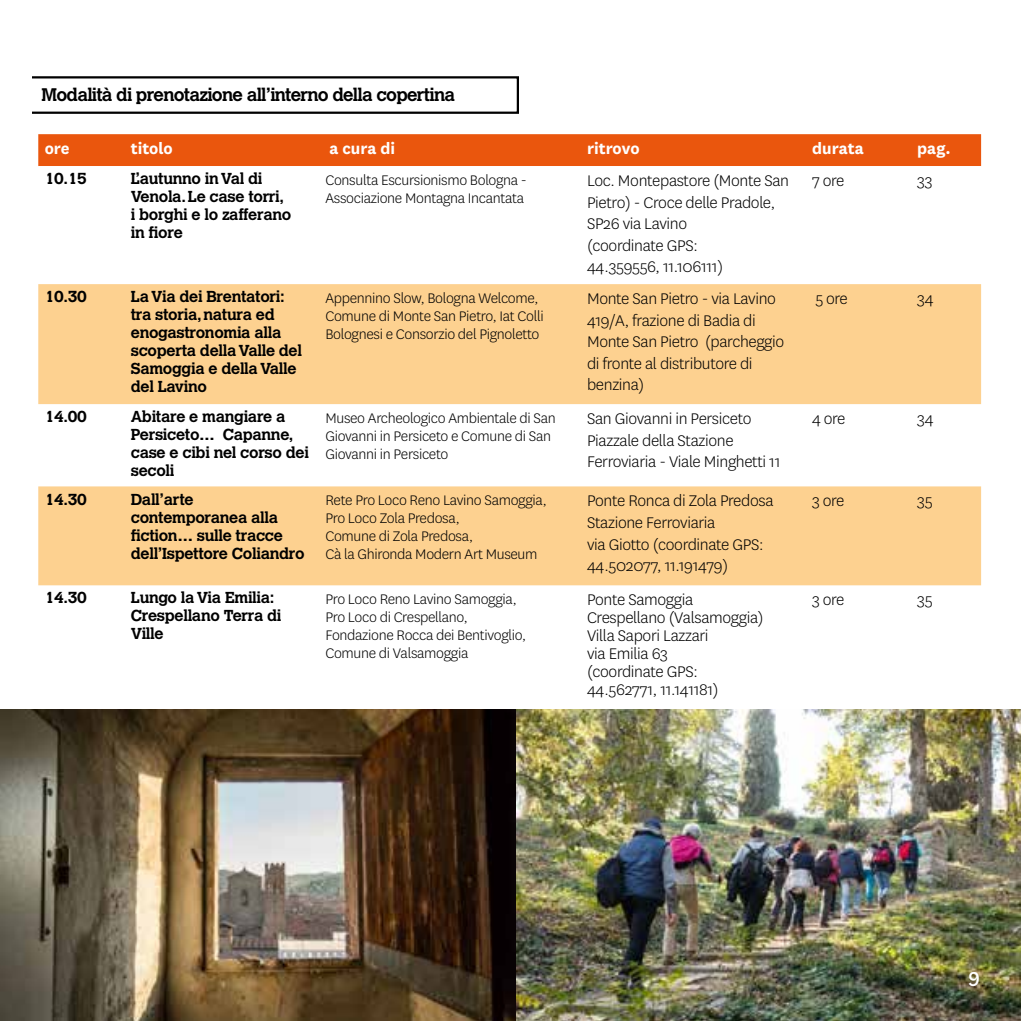
<style>
.page{position:relative;width:1021px;height:1021px;background:#fff}
.page>*{position:absolute;margin:0;border:0;box-sizing:border-box;transform-origin:0 0}
.t1{font:500 22.5px "National";color:#fff}
.t2{font:300 18px/21.6px "National";letter-spacing:-.02em;color:#000}
.t3{font:700 18px "Calvert MT Std";letter-spacing:-.04em;color:#000}
.t4{font:700 18px "National";color:#fff}
.t5{font:300 16.2px/18px "National";letter-spacing:-.02em;color:#000}
.t6{font:700 15.75px/18px "Calvert MT Std";letter-spacing:-.02em;color:#000}
</style>
<div class="page">
<div style="left:38px;top:134px;width:943px;height:32px;background:#ea560d"></div>
<svg style="left:38px;top:284px;width:943px;height:301px;fill:#fdd190"></svg>
<img style="left:0;top:709px;width:516px;height:311px">
<img style="left:516px;top:709px;width:504px;height:311px">
<svg style="left:32px;top:76px;width:487px;height:38px"></svg>
<p class="t3" style="left:41px;top:83px;width:415px">Modalità di prenotazione all’interno della copertina</p>
<p class="t4" style="left:45px;top:136px;width:26px">ore</p>
<p class="t4" style="left:131px;top:136px;width:43px">titolo</p>
<p class="t4" style="left:329px;top:136px;width:67px">a cura di</p>
<p class="t4" style="left:587px;top:136px;width:54px">ritrovo</p>
<p class="t4" style="left:812px;top:136px;width:53px">durata</p>
<p class="t4" style="left:917px;top:136px;width:35px">pag.</p>
<p class="t6" style="left:45px;top:169px;width:44px">10.15</p>
<p class="t6" style="left:131px;top:169px;width:162px">L’autunno in Val di<br>Venola. Le case torri, i borghi e lo zafferano in fiore</p>
<p class="t5" style="left:325px;top:170px;width:203px">Consulta Escursionismo Bologna -<br>Associazione Montagna Incantata</p>
<p class="t2" style="left:587px;top:169px;width:203px">Loc. Montepastore (Monte San<br>Pietro) - Croce delle Pradole,<br>SP26 via Lavino<br>(coordinate GPS:<br>44.359556, 11.106111)</p>
<p class="t2" style="left:812px;top:169px;width:34px">7 ore</p>
<p class="t2" style="left:917px;top:169px;width:17px">33</p>
<p class="t6" style="left:45px;top:287px;width:44px">10.30</p>
<p class="t6" style="left:131px;top:287px;width:173px">La Via dei Brentatori: tra storia, natura ed enogastronomia alla scoperta della Valle del<br>Samoggia e della Valle del Lavino</p>
<p class="t5" style="left:325px;top:288px;width:220px">Appennino Slow, Bologna Welcome,<br>Comune di Monte San Pietro, Iat Colli<br>Bolognesi e Consorzio del Pignoletto</p>
<p class="t2" style="left:587px;top:287px;width:199px">Monte San Pietro - via Lavino<br>419/A, frazione di Badia di<br>Monte San Pietro (parcheggio di fronte al distributore di benzina)</p>
<p class="t2" style="left:815px;top:287px;width:34px">5 ore</p>
<p class="t2" style="left:917px;top:287px;width:18px">34</p>
<p class="t6" style="left:45px;top:407px;width:44px">14.00</p>
<p class="t6" style="left:131px;top:407px;width:180px">Abitare e mangiare a<br>Persiceto… Capanne, case e cibi nel corso dei secoli</p>
<p class="t5" style="left:325px;top:408px;width:232px">Museo Archeologico Ambientale di San<br>Giovanni in Persiceto e Comune di San<br>Giovanni in Persiceto</p>
<p class="t2" style="left:587px;top:407px;width:195px">San Giovanni in Persiceto<br>Piazzale della Stazione<br>Ferroviaria - Viale Minghetti 11</p>
<p class="t2" style="left:812px;top:407px;width:35px">4 ore</p>
<p class="t2" style="left:917px;top:407px;width:18px">34</p>
<p class="t6" style="left:45px;top:490px;width:44px">14.30</p>
<p class="t6" style="left:131px;top:490px;width:175px">Dall’arte contemporanea alla fiction… sulle tracce dell’Ispettore Coliandro</p>
<p class="t5" style="left:325px;top:490px;width:223px">Rete Pro Loco Reno Lavino Samoggia,<br>Pro Loco Zola Predosa,<br>Comune di Zola Predosa,<br>Cà la Ghironda Modern Art Museum</p>
<p class="t2" style="left:587px;top:489px;width:188px">Ponte Ronca di Zola Predosa<br>Stazione Ferroviaria<br>via Giotto (coordinate GPS:<br>44.502077, 11.191479)</p>
<p class="t2" style="left:812px;top:489px;width:34px">3 ore</p>
<p class="t2" style="left:917px;top:489px;width:17px">35</p>
<p class="t6" style="left:45px;top:588px;width:44px">14.30</p>
<p class="t6" style="left:131px;top:588px;width:152px">Lungo la Via Emilia:<br>Crespellano Terra di<br>Ville</p>
<p class="t5" style="left:325px;top:589px;width:202px">Pro Loco Reno Lavino Samoggia,<br>Pro Loco di Crespellano,<br>Fondazione Rocca dei Bentivoglio,<br>Comune di Valsamoggia</p>
<p class="t2" style="left:587px;top:590px;width:178px;line-height:18px">Ponte Samoggia<br>Crespellano (Valsamoggia)<br>Villa Sapori Lazzari<br>via Emilia 63<br>(coordinate GPS:<br>44.562771, 11.141181)</p>
<p class="t2" style="left:812px;top:588px;width:34px">3 ore</p>
<p class="t2" style="left:917px;top:588px;width:17px">35</p>
<p class="t1" style="left:968px;top:960px;width:13px">9</p>
</div>
